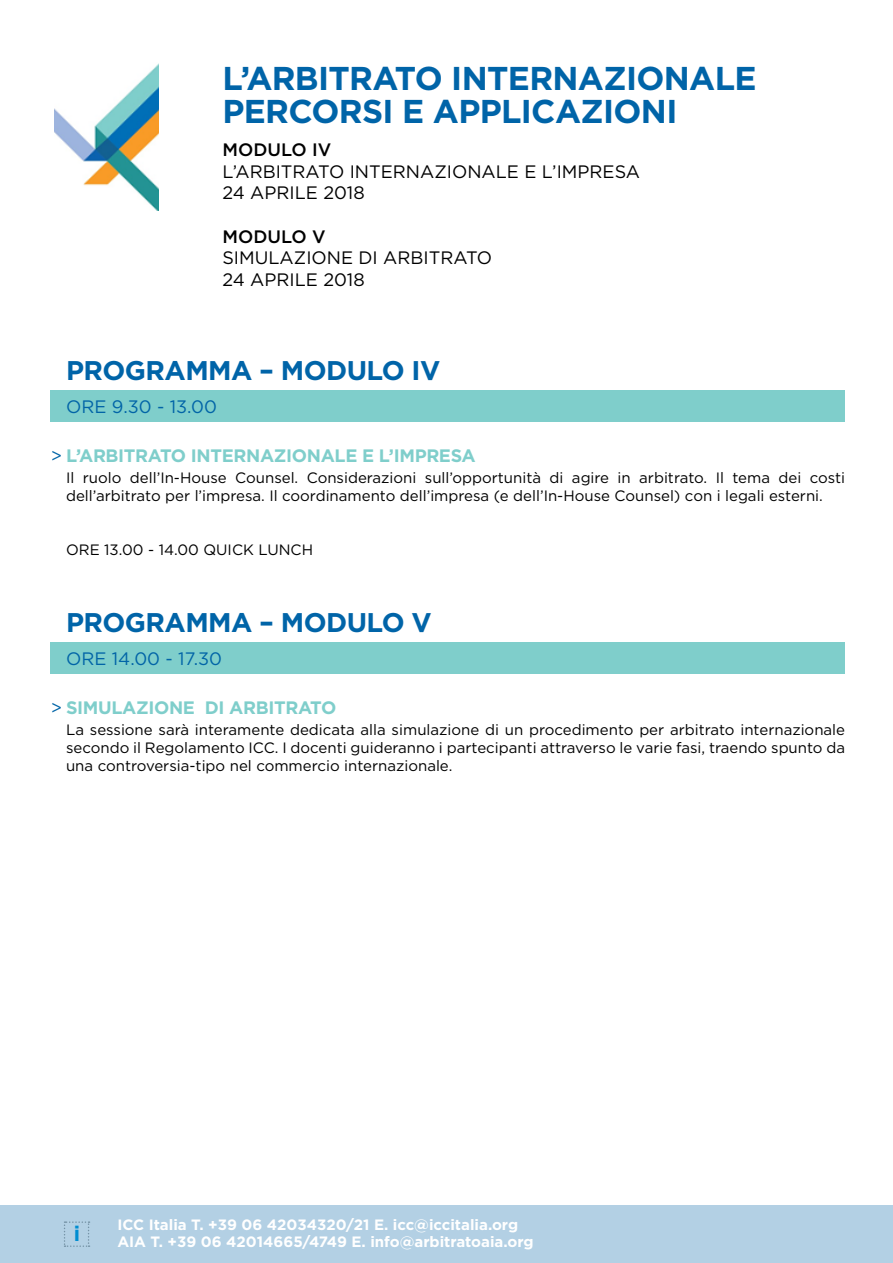
<style>
.page{position:relative;width:893px;height:1263px;background:#fff}
.page>*{position:absolute;margin:0;border:0;box-sizing:border-box;transform-origin:0 0}
.t1{font:700 33px/33px "Gotham";letter-spacing:-.02em;color:#0064a8}
.t2{font:700 27px "Gotham";letter-spacing:-.02em;color:#0064a8}
.t3{font:700 21px "Gotham";color:#009fe3}
.t4{font:18px/21.6px "Gotham";color:#000}
.t5{font:700 18px "Gotham";letter-spacing:-.02em;color:#7fcecb}
.t6{font:18px "Gotham";color:#0164a7}
.t7{font:500 18px "Gotham";color:#000}
.t8{font:15px/18px "Gotham";color:#000}
.t9{font:700 15px/16.5px "Gotham";color:#fff}
.s1{font-weight:400;color:#0164a7}
</style>
<div class="page">
<img style="left:54px;top:63px;width:105px;height:147px">
<div style="left:51px;top:391px;width:794px;height:31px;background:#7fcecb"></div>
<div style="left:51px;top:643px;width:794px;height:31px;background:#7fcecb"></div>
<div style="left:0;top:1205px;width:893px;height:58px;background:#b3d0e4"></div>
<h1 class="t1" style="left:222px;top:61px;width:536px">L’ARBITRATO INTERNAZIONALE<br>PERCORSI E APPLICAZIONI</h1>
<p class="t7" style="left:222px;top:138px;width:110px">MODULO IV</p>
<p class="t4" style="left:222px;top:160px;width:419px">L’ARBITRATO INTERNAZIONALE E L’IMPRESA<br>24 APRILE 2018</p>
<p class="t7" style="left:222px;top:224px;width:105px">MODULO V</p>
<p class="t4" style="left:222px;top:247px;width:271px">SIMULAZIONE DI ARBITRATO<br>24 APRILE 2018</p>
<h2 class="t2" style="left:66px;top:352px;width:376px">PROGRAMMA – MODULO IV</h2>
<p class="t6" style="left:66px;top:395px;width:152px">ORE 9.30 - 13.00</p>
<p class="t5" style="left:51px;top:443px;width:426px"><span class="s1">&gt;</span> L’ARBITRATO INTERNAZIONALE E L’IMPRESA</p>
<p class="t8" style="left:66px;top:468px;width:781px">Il ruolo dell’In-House Counsel. Considerazioni sull’opportunità di agire in arbitrato. Il tema dei costi dell’arbitrato per l’impresa. Il coordinamento dell’impresa (e dell’In-House Counsel) con i legali esterni.</p>
<p class="t8" style="left:66px;top:540px;width:248px">ORE 13.00 - 14.00 QUICK LUNCH</p>
<h2 class="t2" style="left:66px;top:604px;width:367px">PROGRAMMA – MODULO V</h2>
<p class="t6" style="left:66px;top:647px;width:157px">ORE 14.00 - 17.30</p>
<p class="t5" style="left:51px;top:695px;width:287px"><span class="s1">&gt;</span> SIMULAZIONE DI ARBITRATO</p>
<p class="t8" style="left:66px;top:720px;width:780px;text-align:justify">La sessione sarà interamente dedicata alla simulazione di un procedimento per arbitrato internazionale secondo il Regolamento ICC. I docenti guideranno i partecipanti attraverso le varie fasi, traendo spunto da una controversia-tipo nel commercio internazionale.</p>
<h3 class="t3" style="left:74px;top:1220px;width:8px">i</h3>
<p class="t9" style="left:117px;top:1216px;width:418px">ICC Italia T. +39 06 42034320/21 E. icc@iccitalia.org<br>AIA T. +39 06 42014665/4749 E. info@arbitratoaia.org</p>
</div>
